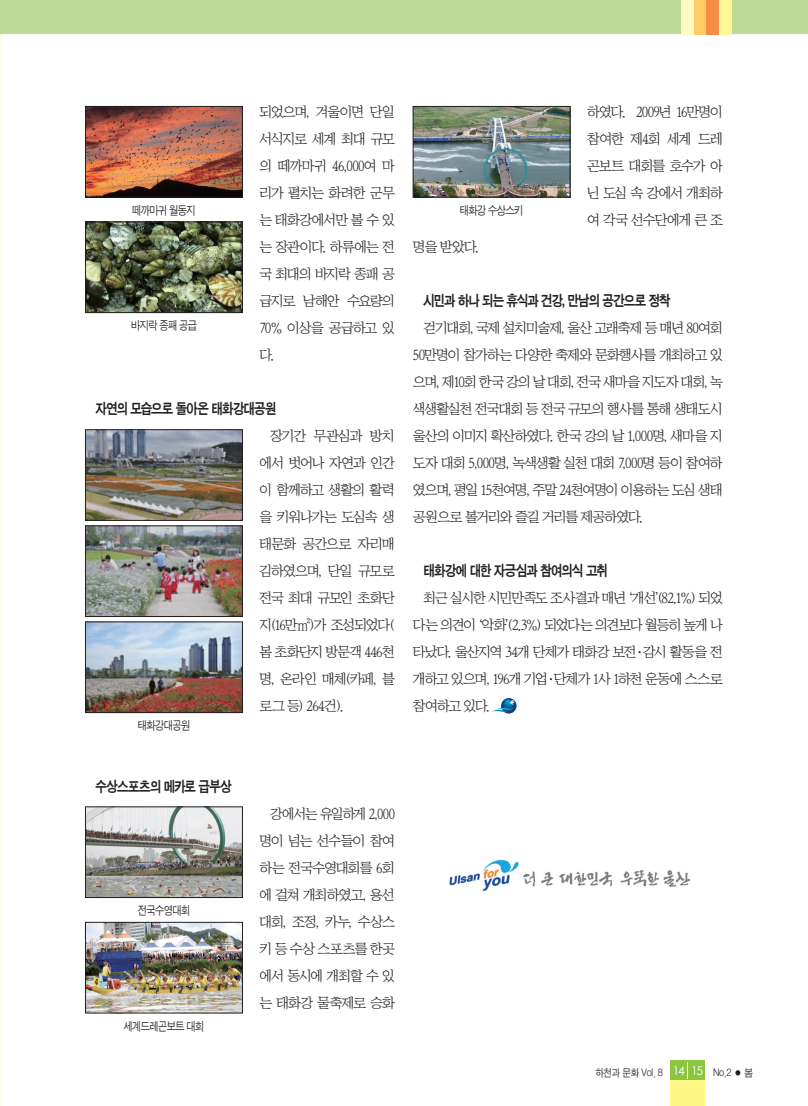
<style>
.page{position:relative;width:808px;height:1106px;background:#fff}
.page>*{position:absolute;margin:0;border:0;box-sizing:border-box;transform-origin:0 0}
.t1{font:15px "Sand Kg";letter-spacing:-.065em;color:#231f20;scale:.85 1}
.t2{font:15px "Sand Kg";letter-spacing:-.04em;color:#231f20;scale:.85 1}
.t3{font:14.25px/27px "San Ns M";letter-spacing:-.07em;color:#231f20;text-align:justify}
.t4{font:14.25px/27px "San Ns M";letter-spacing:-.07em;color:#231f20;text-align:justify;scale:.95 1}
.t5{font:12px "Sand Jg";letter-spacing:-.05em;color:#231f20;scale:.85 1}
.t6{font:12px "Century Gothic";color:#fff}
.t7{font:10.5px "Sand Jg";letter-spacing:-.025em;color:#231f20;scale:.9 1}
.s1{font-family:"Sand Jg"}
</style>
<div class="page">
<div style="left:0;top:0;width:808px;height:34px;background:#bbda93"></div>
<div style="left:719px;top:0;width:12px;height:34px;background:#fff79a"></div>
<div style="left:706px;top:0;width:13px;height:34px;background:#f68c45"></div>
<div style="left:693px;top:0;width:13px;height:34px;background:#fecb64"></div>
<div style="left:681px;top:0;width:13px;height:34px;background:#fffac1"></div>
<div style="left:671px;top:1060px;width:34px;height:46px;background:#fff685"></div>
<div style="left:671px;top:1060px;width:34px;height:20px;background:#8bc63e"></div>
<svg style="left:501px;top:698px;width:16px;height:15px"></svg>
<svg style="left:492px;top:699px;width:23px;height:14px"></svg>
<img style="left:87px;top:108px;width:154px;height:87px">
<div style="left:85px;top:106px;width:158px;height:91px;border:1px solid #231f20"></div>
<img style="left:415px;top:108px;width:153px;height:87px">
<div style="left:413px;top:106px;width:157px;height:91px;border:1px solid #231f20"></div>
<img style="left:87px;top:224px;width:154px;height:87px">
<div style="left:85px;top:222px;width:158px;height:91px;border:1px solid #231f20"></div>
<img style="left:87px;top:808px;width:154px;height:87px">
<div style="left:85px;top:806px;width:158px;height:91px;border:1px solid #231f20"></div>
<img style="left:87px;top:924px;width:154px;height:87px">
<div style="left:85px;top:922px;width:158px;height:91px;border:1px solid #231f20"></div>
<img style="left:87px;top:431px;width:154px;height:87px">
<div style="left:85px;top:429px;width:158px;height:91px;border:1px solid #231f20"></div>
<img style="left:87px;top:528px;width:154px;height:86px">
<div style="left:85px;top:526px;width:158px;height:90px;border:1px solid #231f20"></div>
<img style="left:87px;top:624px;width:154px;height:86px">
<div style="left:85px;top:622px;width:158px;height:90px;border:1px solid #231f20"></div>
<hr style="left:0;top:34px;width:2px;height:1072px;background:#fffce0">
<img style="left:449px;top:859px;width:70px;height:33px">
<img style="left:523px;top:870px;width:167px;height:16px">
<p class="t3" style="left:260px;top:98px;width:137px">되었으며, 겨울이면 단일 서식지로 세계 최대 규모 의 떼까마귀 46,000여 마 리가 펼치는 화려한 군무 는 태화강에서만 볼 수 있 는 장관이다. 하류에는 전 국 최대의 바지락 종패 공 급지로 남해안 수요량의 70% 이상을 공급하고 있 다.</p>
<p class="t3" style="left:587px;top:98px;width:137px">하였다. 2009년 16만명이 참여한 제4회 세계 드레 곤보트 대회를 호수가 아 닌 도심 속 강에서 개최하 여 각국 선수단에게 큰 조</p>
<p class="t5" style="left:132px;top:204px;width:76px">떼까마귀 월동지</p>
<p class="t5" style="left:460px;top:204px;width:76px">태화강 수상스키</p>
<p class="t3" style="left:413px;top:233px;width:68px">명을 받았다.</p>
<p class="t1" style="left:423px;top:292px;width:292px">시민과 하나 되는 휴식과 건강, 만남의 공간으로 정착</p>
<p class="t3" style="left:413px;top:314px;width:311px;text-indent:11px">걷기대회, 국제 설치미술제, 울산 고래축제 등 매년 80여회 50만명이 참가하는 다양한 축제와 문화행사를 개최하고 있 으며, 제10회 한국 강의 날 대회, 전국 새마을 지도자 대회, 녹 색생활실천 전국대회 등 전국 규모의 행사를 통해 생태도시 울산의 이미지 확산하였다. 한국 강의 날 1,000명, 새마을 지 도자 대회 5,000명, 녹색생활 실천 대회 7,000명 등이 참여하 였으며, 평일 15천여명, 주말 24천여명이 이용하는 도심 생태 공원으로 볼거리와 즐길 거리를 제공하였다.</p>
<p class="t5" style="left:131px;top:319px;width:79px">바지락 종패 공급</p>
<p class="t1" style="left:96px;top:400px;width:214px">자연의 모습으로 돌아온 태화강대공원</p>
<p class="t3" style="left:260px;top:422px;width:137px;text-indent:11px">장기간 무관심과 방치 에서 벗어나 자연과 인간 이 함께하고 생활의 활력 을 키워나가는 도심속 생 태문화 공간으로 자리매 김하였으며, 단일 규모로 전국 최대 규모인 초화단 지(16만㎡)가 조성되었다( 봄 초화단지 방문객 446천 명, 온라인 매체(카페, 블 로그 등) 264건).</p>
<p class="t1" style="left:423px;top:562px;width:218px">태화강에 대한 자긍심과 참여의식 고취</p>
<p class="t3" style="left:413px;top:584px;width:311px;text-indent:11px">최근 실시한 시민만족도 조사결과 매년 ‘개선’(82.1%) 되었 다는 의견이 ‘악화’(2.3%) 되었다는 의견보다 월등히 높게 나 타났다. 울산지역 34개 단체가 태화강 보전<span class="s1">·</span>감시 활동을 전 개하고 있으며, 196개 기업<span class="s1">·</span>단체가 1사 1하천 운동에 스스로 참여하고 있다.</p>
<p class="t5" style="left:138px;top:719px;width:63px">태화강대공원</p>
<p class="t2" style="left:96px;top:778px;width:162px">수상스포츠의 메카로 급부상</p>
<p class="t5" style="left:138px;top:904px;width:63px">전국수영대회</p>
<p class="t5" style="left:124px;top:1020px;width:97px">세계드레곤보트 대회</p>
<p class="t4" style="left:260px;top:800px;width:144px;text-indent:10px">강에서는 유일하게 2,000 명이 넘는 선수들이 참여 하는 전국수영대회를 6회 에 걸쳐 개최하였고, 용선 대회, 조정, 카누, 수상스 키 등 수상 스포츠를 한곳 에서 동시에 개최할 수 있 는 태화강 물축제로 승화</p>
<p class="t6" style="left:673px;top:1062px;width:32px">14 15</p>
<p class="t7" style="left:595px;top:1067px;width:76px">하천과 문화 Vol. 8</p>
<p class="t7" style="left:713px;top:1067px;width:46px">No.2 ● 봄</p>
</div>
